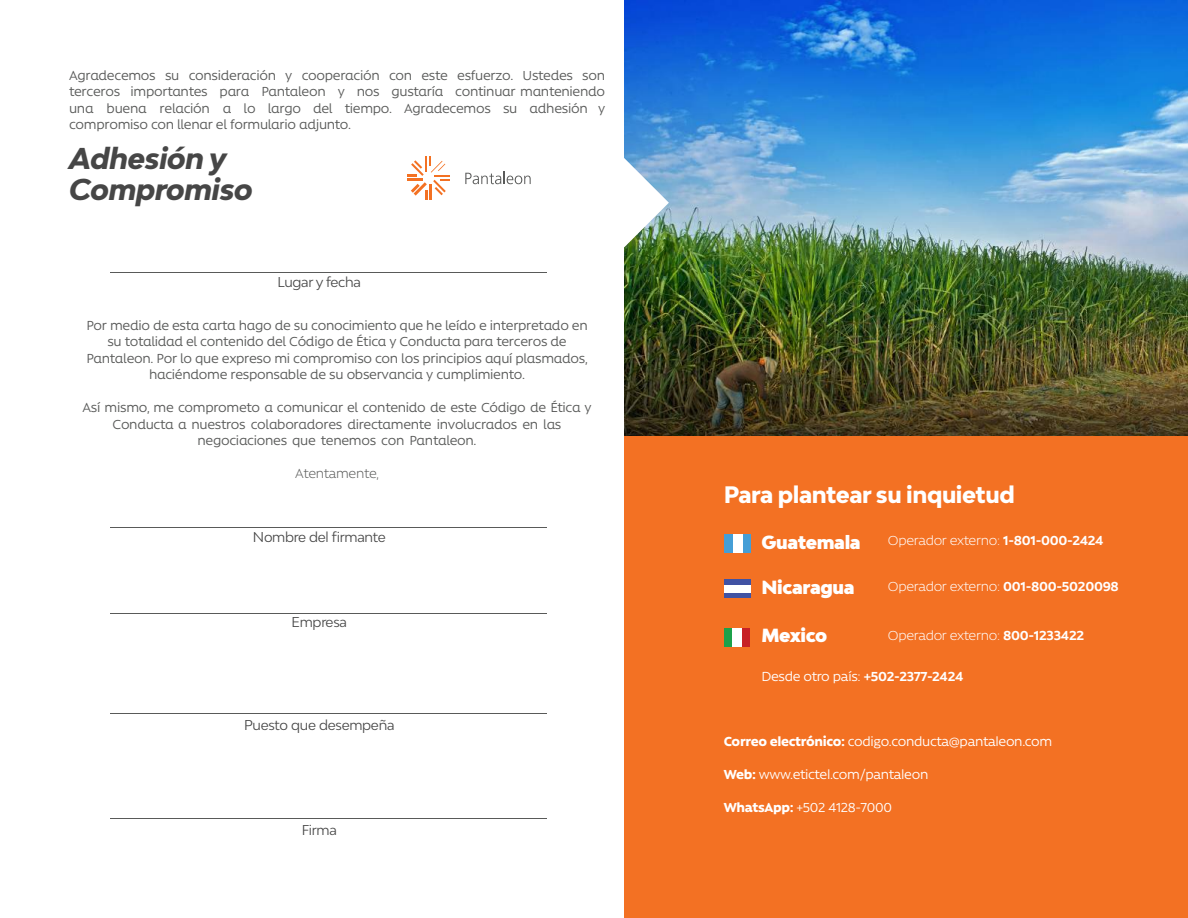
<style>
.page{position:relative;width:1188px;height:918px;background:#fff}
.page>*{position:absolute;margin:0;border:0;box-sizing:border-box;transform-origin:0 0}
.Titulo_General{font:italic 800 28.5px/31.5px "Bw Modelica";letter-spacing:-.02em;color:#464646}
.Titulo_General-2{font:800 22.5px "Bw Modelica";letter-spacing:-.02em;color:#fff}
.t1{font:900 18px "Bw Modelica";letter-spacing:-.02em;color:#fff}
.Párrafo_General{font:15px/16.5px "Rawson Alt";letter-spacing:-.02em;color:#595a59;text-align:center}
.Titulo_General-3{font:15px/16.5px "Rawson Alt";letter-spacing:-.02em;color:#595a59;text-align:justify}
.Párrafo_General-2{font:15px "Rawson";letter-spacing:-.02em;color:#fff}
.Párrafo_General-3{font:300 15px "Rawson";letter-spacing:-.02em;color:#fff}
.Párrafo_General-4{font:300 15px "Rawson";letter-spacing:-.02em;color:#595a59}
.Titulo_General-4{font:13.5px "Bw Modelica";letter-spacing:-.02em;color:#464646}
.s1{font-weight:700}
.s2{font-weight:800}
</style>
<div class="page">
<img style="left:625px;top:0;width:563px;height:436px">
<div style="left:625px;top:436px;width:563px;height:482px;background:#f37123"></div>
<svg style="left:465px;top:172px;width:66px;height:12px"></svg>
<hr style="left:429px;top:184px;width:3px;height:16px;background:#f37123">
<svg style="left:407px;top:156px;width:43px;height:43px"></svg>
<img style="left:624px;top:155px;width:45px;height:97px">
<hr style="left:110px;top:272px;width:436px;height:1px;background:#595a59">
<hr style="left:110px;top:527px;width:436px;height:1px;background:#595a59">
<hr style="left:110px;top:613px;width:436px;height:1px;background:#595a59">
<hr style="left:110px;top:713px;width:436px;height:1px;background:#595a59">
<hr style="left:110px;top:818px;width:436px;height:1px;background:#595a59">
<div style="left:738px;top:629px;width:12px;height:18px;background:#c72126"></div>
<div style="left:725px;top:535px;width:26px;height:18px;background:#459ed6"></div>
<div style="left:733px;top:535px;width:9px;height:18px;background:#fff"></div>
<div style="left:724px;top:629px;width:13px;height:18px;background:#1ca14a"></div>
<div style="left:732px;top:629px;width:10px;height:18px;background:#fff"></div>
<div style="left:724px;top:580px;width:27px;height:18px;background:#4052a3"></div>
<div style="left:724px;top:585px;width:27px;height:7px;background:#fff"></div>
<p class="Titulo_General-3" style="left:69px;top:67px;width:538px">Agradecemos su consideración y cooperación con este esfuerzo. Ustedes son terceros importantes para Pantaleon y nos gustaría continuar manteniendo una buena relación a lo largo del tiempo. Agradecemos su adhesión y compromiso con llenar el formulario adjunto.</p>
<p class="Titulo_General" style="left:69px;top:142px;width:185px">Adhesión y<br>Compromiso</p>
<p class="Titulo_General-4" style="left:278px;top:273px;width:85px">Lugar y fecha</p>
<p class="Párrafo_General" style="left:86px;top:317px;width:503px">Por medio de esta carta hago de su conocimiento que he leído e interpretado en su totalidad el contenido del Código de Ética y Conducta para terceros de Pantaleon. Por lo que expreso mi compromiso con los principios aquí plasmados, haciéndome responsable de su observancia y cumplimiento.</p>
<p class="Párrafo_General" style="left:83px;top:399px;width:510px">Así mismo, me comprometo a comunicar el contenido de este Código de Ética y<br>Conducta a nuestros colaboradores directamente involucrados en las negociaciones que tenemos con Pantaleon.</p>
<p class="Párrafo_General-4" style="left:295px;top:466px;width:85px">Atentamente,</p>
<p class="Titulo_General-4" style="left:253px;top:528px;width:134px">Nombre del firmante</p>
<p class="Titulo_General-4" style="left:292px;top:614px;width:57px">Empresa</p>
<p class="Titulo_General-4" style="left:244px;top:716px;width:152px">Puesto que desempeña</p>
<p class="Titulo_General-4" style="left:302px;top:821px;width:37px">Firma</p>
<p class="Titulo_General-2" style="left:724px;top:480px;width:293px">Para plantear su inquietud</p>
<p class="t1" style="left:761px;top:530px;width:101px">Guatemala</p>
<p class="t1" style="left:761px;top:576px;width:95px">Nicaragua</p>
<p class="t1" style="left:761px;top:624px;width:67px">Mexico</p>
<p class="Párrafo_General-3" style="left:888px;top:532px;width:217px">Operador externo: <span class="s1">1-801-000-2424</span></p>
<p class="Párrafo_General-3" style="left:888px;top:578px;width:232px">Operador externo: <span class="s1">001-800-5020098</span></p>
<p class="Párrafo_General-3" style="left:888px;top:628px;width:198px">Operador externo: <span class="s1">800-1233422</span></p>
<p class="Párrafo_General-2" style="left:761px;top:669px;width:204px">Desde otro país: <span class="s1">+502-2377-2424</span></p>
<p class="Párrafo_General-2" style="left:724px;top:734px;width:330px"><span class="s2">Correo electrónico:</span> codigo.conducta@pantaleon.com</p>
<p class="Párrafo_General-2" style="left:724px;top:767px;width:206px"><span class="s2">Web:</span> www.etictel.com/pantaleon</p>
<p class="Párrafo_General-2" style="left:724px;top:800px;width:170px"><span class="s2">WhatsApp:</span> +502 4128-7000</p>
</div>
